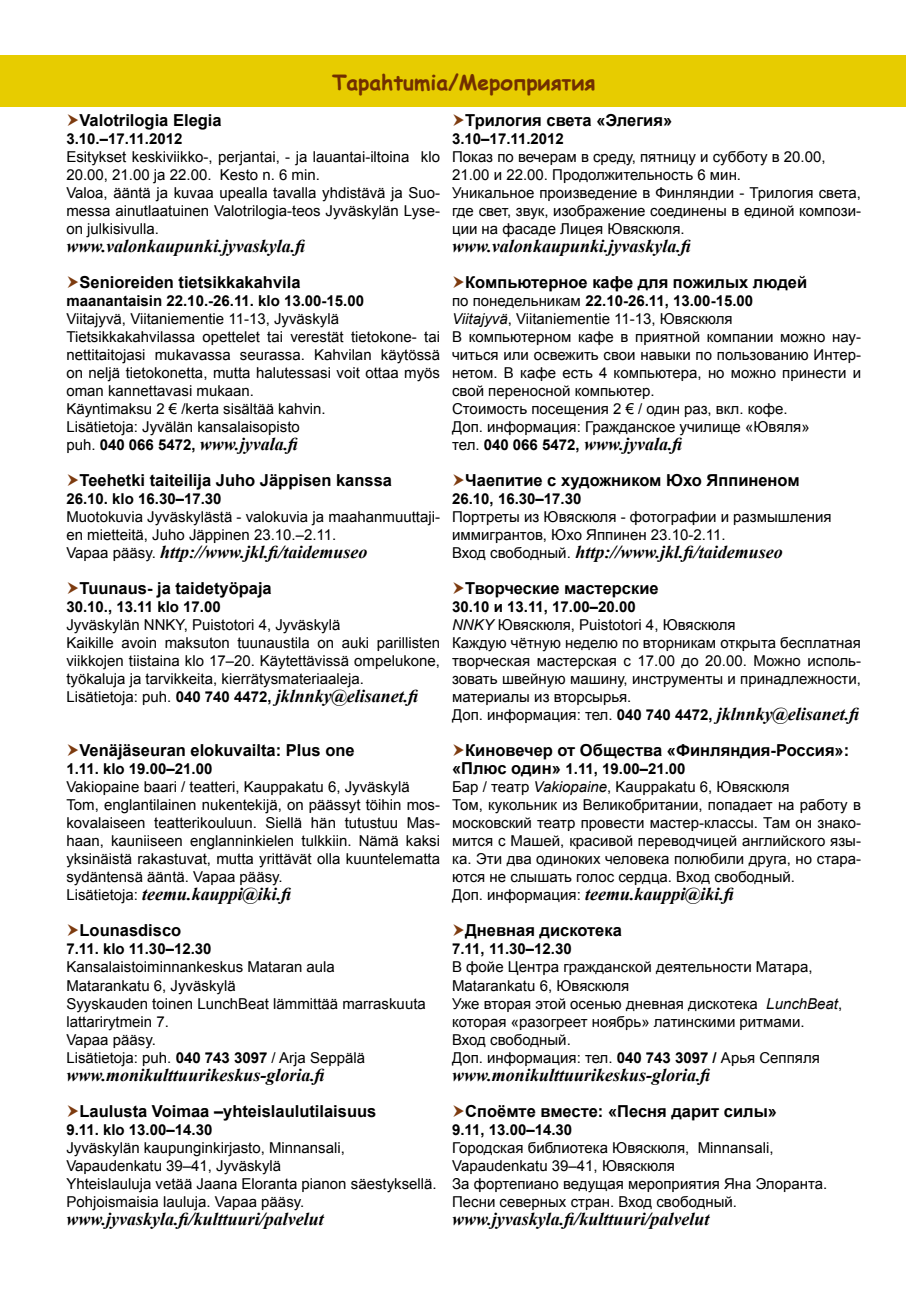
<style>
.page{position:relative;width:906px;height:1289px;background:#fff}
.page>*{position:absolute;margin:0;border:0;box-sizing:border-box;transform-origin:0 0}
.t1{font:700 21px "Comic Sans MS";color:#7d3b0f}
.t2{font:italic 700 18px "Times New Roman";color:#000}
.t3{font:700 16.5px "Arial";color:#000}
.t4{font:15px/18px "Arial";color:#000}
.t5{font:700 15px "Arial";color:#000}
.s1{font-family:"Arial";font-weight:400;font-style:normal;font-size:15px}
.s2{font-family:"Arial";font-style:normal;font-size:15px}
.s3{font-weight:700}
.s4{font-style:italic}
.s5{font-family:"Times New Roman";font-weight:700;font-style:italic;font-size:18px}
.s6{font-weight:700;font-size:16.5px}
</style>
<div class="page">
<div style="left:0;top:55px;width:906px;height:51px;background:#e7cc00"></div>
<h1 class="t1" style="left:332px;top:67px;width:265px">Tapahtumia/Мероприятия</h1>
<p class="t3" style="left:79px;top:109px;width:144px">Valotrilogia Elegia</p>
<p class="t5" style="left:66px;top:129px;width:117px">3.10.–17.11.2012</p>
<p class="t4" style="left:66px;top:148px;width:375px">Esitykset keskiviikko-, perjantai, - ja lauantai-iltoina klo 20.00, 21.00 ja 22.00. Kesto n. 6 min.<br>Valoa, ääntä ja kuvaa upealla tavalla yhdistävä ja Suo&shy;messa ainutlaatuinen Valotrilogia-teos Jyväskylän Lyse&shy;on julkisivulla.</p>
<p class="t2" style="left:66px;top:233px;width:244px">www.valonkaupunki.jyvaskyla.fi</p>
<p class="t3" style="left:79px;top:271px;width:223px">Senioreiden tietsikkakahvila</p>
<p class="t5" style="left:66px;top:291px;width:299px">maanantaisin 22.10.-26.11. klo 13.00-15.00</p>
<p class="t4" style="left:66px;top:310px;width:375px">Viitajyvä, Viitaniementie 11-13, Jyväskylä Tietsikkakahvilassa opettelet tai verestät tietokone- tai nettitaitojasi mukavassa seurassa. Kahvilan käytössä on neljä tietokonetta, mutta halutessasi voit ottaa myös oman kannettavasi mukaan.<br>Käyntimaksu 2 € /kerta sisältää kahvin.<br>Lisätietoja: Jyvälän kansalaisopisto</p>
<p class="t2" style="left:66px;top:431px;width:237px"><span class="s1">puh.</span> <span class="s2">040 066 5472,</span> www.jyvala.fi</p>
<p class="t3" style="left:79px;top:469px;width:314px">Teehetki taiteilija Juho Jäppisen kanssa</p>
<p class="t5" style="left:66px;top:489px;width:157px">26.10. klo 16.30–17.30</p>
<p class="t4" style="left:66px;top:508px;width:375px">Muotokuvia Jyväskylästä - valokuvia ja maahanmuuttaji&shy;en mietteitä, Juho Jäppinen 23.10.–2.11.</p>
<p class="t2" style="left:66px;top:539px;width:303px"><span class="s1">Vapaa pääsy.</span> http://www.jkl.fi/taidemuseo</p>
<p class="t3" style="left:79px;top:577px;width:194px">Tuunaus- ja taidetyöpaja</p>
<p class="t5" style="left:66px;top:597px;width:156px">30.10., 13.11 klo 17.00</p>
<p class="t4" style="left:66px;top:616px;width:375px">Jyväskylän NNKY, Puistotori 4, Jyväskylä<br>Kaikille avoin maksuton tuunaustila on auki parillisten viikkojen tiistaina klo 17–20. Käytettävissä ompelukone, työkaluja ja tarvikkeita, kierrätysmateriaaleja.</p>
<p class="t2" style="left:66px;top:683px;width:357px"><span class="s1">Lisätietoja: puh.</span> <span class="s2">040 740 4472,</span> jklnnky@elisanet.fi</p>
<p class="t3" style="left:79px;top:739px;width:277px">Venäjäseuran elokuvailta: Plus one</p>
<p class="t5" style="left:66px;top:759px;width:147px">1.11. klo 19.00–21.00</p>
<p class="t4" style="left:66px;top:778px;width:375px">Vakiopaine baari / teatteri, Kauppakatu 6, Jyväskylä Tom, englantilainen nukentekijä, on päässyt töihin mos&shy;kovalaiseen teatterikouluun. Siellä hän tutustuu Mas&shy;haan, kauniiseen englanninkielen tulkkiin. Nämä kaksi yksinäistä rakastuvat, mutta yrittävät olla kuuntelematta sydäntensä ääntä. Vapaa pääsy.</p>
<p class="t2" style="left:66px;top:881px;width:230px"><span class="s1">Lisätietoja:</span> teemu.kauppi@iki.fi</p>
<p class="t3" style="left:79px;top:919px;width:103px">Lounasdisco</p>
<p class="t5" style="left:66px;top:939px;width:147px">7.11. klo 11.30–12.30</p>
<p class="t4" style="left:66px;top:958px;width:361px">Kansalaistoiminnankeskus Mataran aula<br>Matarankatu 6, Jyväskylä<br>Syyskauden toinen LunchBeat lämmittää marraskuuta lattarirytmein 7.<br>Vapaa pääsy.<br>Lisätietoja: puh. <span class="s3">040 743 3097</span> / Arja Seppälä</p>
<p class="t2" style="left:66px;top:1061px;width:263px">www.monikulttuurikeskus-gloria.fi</p>
<p class="t3" style="left:79px;top:1099px;width:298px">Laulusta Voimaa –yhteislaulutilaisuus</p>
<p class="t5" style="left:66px;top:1119px;width:147px">9.11. klo 13.00–14.30</p>
<p class="t4" style="left:66px;top:1138px;width:372px">Jyväskylän kaupunginkirjasto, Minnansali, Vapaudenkatu 39–41, Jyväskylä<br>Yhteislauluja vetää Jaana Eloranta pianon säestyksellä.<br>Pohjoismaisia lauluja. Vapaa pääsy.</p>
<p class="t2" style="left:66px;top:1205px;width:259px">www.jyvaskyla.fi/kulttuuri/palvelut</p>
<p class="t3" style="left:465px;top:109px;width:208px">Трилогия света «Элегия»</p>
<p class="t5" style="left:452px;top:129px;width:113px">3.10–17.11.2012</p>
<p class="t4" style="left:452px;top:148px;width:410px">Показ по вечерам в среду, пятницу и субботу в 20.00, 21.00 и 22.00. Продолжительность 6 мин.<br>Уникальное произведение в Финляндии - Трилогия света, где свет, звук, изображение соединены в единой компози&shy;ции на фасаде Лицея Ювяскюля.</p>
<p class="t2" style="left:452px;top:233px;width:244px">www.valonkaupunki.jyvaskyla.fi</p>
<p class="t3" style="left:465px;top:271px;width:343px">Компьютерное кафе для пожилых людей</p>
<p class="t4" style="left:452px;top:292px;width:410px">по понедельникам <span class="s3">22.10-26.11, 13.00-15.00<br></span><span class="s4">Viitajyvä</span>, Viitaniementie 11-13, Ювяскюля<br>В компьютерном кафе в приятной компании можно нау&shy;читься или освежить свои навыки по пользованию Интер&shy;нетом. В кафе есть 4 компьютера, но можно принести и свой переносной компьютер.<br>Стоимость посещения 2 € / один раз, вкл. кофе.<br>Доп. информация: Гражданское училище «Ювяля»</p>
<p class="t2" style="left:452px;top:431px;width:235px"><span class="s1">тел.</span> <span class="s2">040 066 5472,</span> www.jyvala.fi</p>
<p class="t3" style="left:465px;top:469px;width:336px">Чаепитие с художником Юхо Яппиненом</p>
<p class="t5" style="left:452px;top:489px;width:131px">26.10, 16.30–17.30</p>
<p class="t4" style="left:452px;top:508px;width:381px">Портреты из Ювяскюля - фотографии и размышления иммигрантов, Юхо Яппинен 23.10-2.11.</p>
<p class="t2" style="left:452px;top:539px;width:332px"><span class="s1">Вход свободный.</span> http://www.jkl.fi/taidemuseo</p>
<p class="t3" style="left:465px;top:577px;width:195px">Творческие мастерские</p>
<p class="t4" style="left:452px;top:598px;width:412px"><span class="s3">30.10 и 13.11, 17.00–20.00<br></span><span class="s4">NNKY</span> Ювяскюля, Puistotori 4, Ювяскюля<br>Каждую чётную неделю по вторникам открыта бесплатная творческая мастерская с 17.00 до 20.00. Можно исполь&shy;зовать швейную машину, инструменты и принадлежности, материалы из вторсырья.<br>Доп. информация: тел. <span class="s3">040 740 4472,</span> <span class="s5">jklnnky@elisanet.fi</span></p>
<p class="t3" style="left:465px;top:739px;width:385px">Киновечер от Общества «Финляндия-Россия»:</p>
<p class="t4" style="left:452px;top:760px;width:410px"><span class="s6">«Плюс один»</span> <span class="s3">1.11, 19.00–21.00<br></span>Бар / театр <span class="s4">Vakiopaine</span>, Kauppakatu 6, Ювяскюля<br>Том, кукольник из Великобритании, попадает на работу в московский театр провести мастер-классы. Там он знако&shy;мится с Машей, красивой переводчицей английского язы&shy;ка. Эти два одиноких человека полюбили друга, но стара&shy;ются не слышать голос сердца. Вход свободный.</p>
<p class="t2" style="left:452px;top:881px;width:287px"><span class="s1">Доп. информация:</span> teemu.kauppi@iki.fi</p>
<p class="t3" style="left:465px;top:919px;width:158px">Дневная дискотека</p>
<p class="t5" style="left:452px;top:939px;width:121px">7.11, 11.30–12.30</p>
<p class="t4" style="left:452px;top:958px;width:391px">В фойе Центра гражданской деятельности Матара, Matarankatu 6, Ювяскюля<br>Уже вторая этой осенью дневная дискотека <span class="s4">LunchBeat</span>, которая «разогреет ноябрь» латинскими ритмами.<br>Вход свободный.<br>Доп. информация: тел. <span class="s3">040 743 3097 /</span> Арья Сеппяля</p>
<p class="t2" style="left:452px;top:1061px;width:263px">www.monikulttuurikeskus-gloria.fi</p>
<p class="t3" style="left:465px;top:1099px;width:313px">Споёмте вместе: «Песня дарит силы»</p>
<p class="t5" style="left:452px;top:1119px;width:122px">9.11, 13.00–14.30</p>
<p class="t4" style="left:452px;top:1138px;width:377px">Городская библиотека Ювяскюля, Minnansali, Vapaudenkatu 39–41, Ювяскюля<br>За фортепиано ведущая мероприятия Яна Элоранта.<br>Песни северных стран. Вход свободный.</p>
<p class="t2" style="left:452px;top:1205px;width:259px">www.jyvaskyla.fi/kulttuuri/palvelut</p>
</div>
